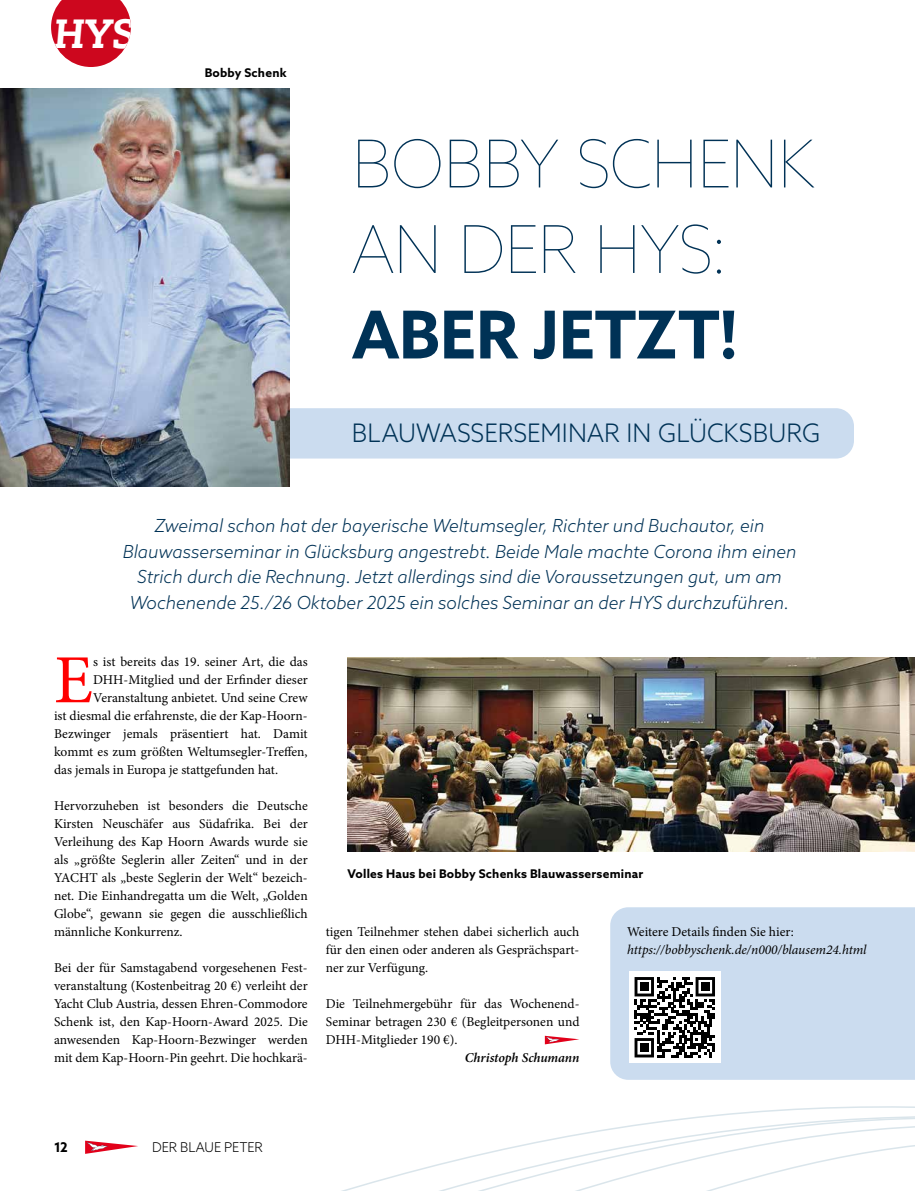
<style>
.page{position:relative;width:915px;height:1191px;background:#fff}
.page>*{position:absolute;margin:0;border:0;box-sizing:border-box;transform-origin:0 0}
.t1{font:68.85px "Minion Pro";color:#f00}
.t2{font:100 66px/85.5px "Azo Sans";letter-spacing:-.02em;color:#003256}
.t3{font:700 66px "Azo Sans";color:#003256}
.t4{font:italic 800 40.65px "Caecilia LT Pro 86";color:#fff}
.t5{font:300 25.5px "Azo Sans";letter-spacing:.005em;color:#003256}
.t6{font:italic 300 18px/25.5px "Azo Sans";color:#003256;text-align:center}
.t7{font:13.5px/18px "Minion Pro";color:#000;text-align:justify}
.t8{font:italic 13.5px "Minion Pro";letter-spacing:-.005em;color:#000}
.t9{font:italic 600 13.5px "Minion Pro";letter-spacing:-.01em;color:#000}
.t10{font:300 13.5px "Azo Sans";letter-spacing:-.005em;color:#000}
.t11{font:700 13.5px "Azo Sans";color:#000}
.t12{font:700 12px "Azo Sans";letter-spacing:.015em;color:#000}
</style>
<div class="page">
<svg style="left:341px;top:1079px;width:573px;height:112px"></svg>
<div style="left:289px;top:408px;width:564px;height:50px;background:#cbdcef"></div>
<div style="left:610px;top:907px;width:304px;height:172px;background:#cbdcef"></div>
<img style="left:0;top:88px;width:289px;height:398px">
<img style="left:347px;top:657px;width:567px;height:194px">
<svg style="left:51px;top:0;width:80px;height:67px"></svg>
<svg style="left:544px;top:1035px;width:35px;height:9px"></svg>
<div style="left:628px;top:971px;width:92px;height:92px;background:#fff"></div>
<svg style="left:634px;top:977px;width:80px;height:80px"></svg>
<div style="left:640px;top:982px;width:8px;height:9px;background:#000"></div>
<div style="left:701px;top:982px;width:8px;height:9px;background:#000"></div>
<div style="left:640px;top:1043px;width:8px;height:9px;background:#000"></div>
<svg style="left:85px;top:1140px;width:53px;height:13px"></svg>
<h3 class="t4" style="left:54px;top:6px;width:84px">HYS</h3>
<p class="t12" style="left:205px;top:64px;width:83px">Bobby Schenk</p>
<h2 class="t2" style="left:351px;top:120px;width:465px">BOBBY SCHENK<br>AN DER HYS:</h2>
<h2 class="t3" style="left:351px;top:291px;width:387px">ABER JETZT!</h2>
<h3 class="t5" style="left:351px;top:416px;width:470px">BLAUWASSERSEMINAR IN GLÜCKSBURG</h3>
<p class="t6" style="left:123px;top:513px;width:675px">Zweimal schon hat der bayerische Weltumsegler, Richter und Buchautor, ein Blauwasserseminar in Glücksburg angestrebt. Beide Male machte Corona ihm einen Strich durch die Rechnung. Jetzt allerdings sind die Voraussetzungen gut, um am Wochenende 25./26 Oktober 2025 ein solches Seminar an der HYS durchzuführen.</p>
<h1 class="t1" style="left:54px;top:634px;width:41px">E</h1>
<p class="t7" style="left:93px;top:653px;width:216px">s ist bereits das 19. seiner Art, die das</p>
<p class="t7" style="left:93px;top:671px;width:216px">DHH-Mitglied und der Erfinder dieser</p>
<p class="t7" style="left:93px;top:689px;width:216px">Veranstaltung anbietet. Und seine Crew</p>
<p class="t7" style="left:54px;top:707px;width:255px">ist diesmal die erfahrenste, die der Kap-Hoorn-</p>
<p class="t7" style="left:54px;top:725px;width:255px">Bezwinger jemals präsentiert hat. Damit</p>
<p class="t7" style="left:54px;top:743px;width:255px">kommt es zum größten Weltumsegler-Treffen,</p>
<p class="t7" style="left:54px;top:761px;width:225px">das jemals in Europa je stattgefunden hat.</p>
<p class="t7" style="left:54px;top:797px;width:255px">Hervorzuheben ist besonders die Deutsche Kirsten Neuschäfer aus Südafrika. Bei der Verleihung des Kap Hoorn Awards wurde sie als „größte Seglerin aller Zeiten“ und in der YACHT als „beste Seglerin der Welt“ bezeich&shy;net. Die Einhandregatta um die Welt, „Golden Globe“, gewann sie gegen die ausschließlich männliche Konkurrenz.</p>
<p class="t7" style="left:54px;top:959px;width:255px">Bei der für Samstagabend vorgesehenen Fest&shy;veranstaltung (Kostenbeitrag 20 €) verleiht der Yacht Club Austria, dessen Ehren-Commodore Schenk ist, den Kap-Hoorn-Award 2025. Die anwesenden Kap-Hoorn-Bezwinger werden mit dem Kap-Hoorn-Pin geehrt. Die hochkarä-</p>
<p class="t12" style="left:347px;top:866px;width:297px">Volles Haus bei Bobby Schenks Blauwasserseminar</p>
<p class="t7" style="left:325px;top:923px;width:255px">tigen Teilnehmer stehen dabei sicherlich auch für den einen oder anderen als Gesprächspart&shy;ner zur Verfügung.</p>
<p class="t7" style="left:325px;top:995px;width:255px">Die Teilnehmergebühr für das Wochenend-Seminar betragen 230 € (Begleitpersonen und DHH-Mitglieder 190 €).</p>
<p class="t9" style="left:464px;top:1048px;width:116px">Christoph Schumann</p>
<p class="t7" style="left:627px;top:923px;width:168px">Weitere Details finden Sie hier:</p>
<p class="t8" style="left:627px;top:940px;width:241px">https://bobbyschenk.de/n000/blausem24.html</p>
<p class="t11" style="left:54px;top:1138px;width:15px">12</p>
<p class="t10" style="left:152px;top:1138px;width:112px">DER BLAUE PETER</p>
</div>
